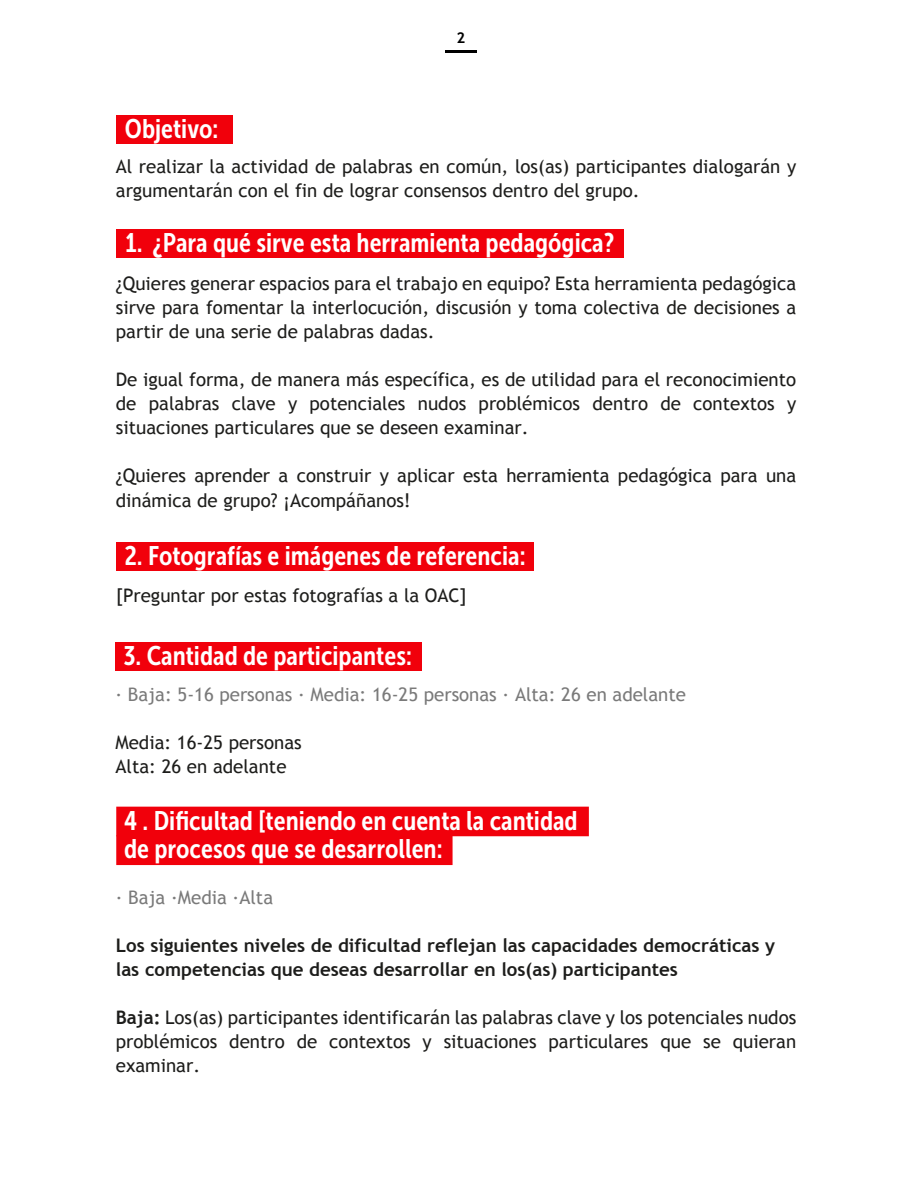
<style>
.page{position:relative;width:918px;height:1188px;background:#fff}
.page>*{position:absolute;margin:0;border:0;box-sizing:border-box;transform-origin:0 0}
.t1{font:26.7px/28.5px "Museo Sans Condensed 700";color:#fff}
.t2{font:18.75px/24px "Trebuchet MS";color:#1d1d1b}
.t3{font:700 18.75px/24px "Trebuchet MS";color:#1d1d1b}
.t4{font:18.75px "Trebuchet MS";color:#7a7a7a}
.t5{font:700 15px "Trebuchet MS";color:#000}
.s1{font-weight:700}
</style>
<div class="page">
<div style="left:116px;top:115px;width:116px;height:29px;background:#f1000b"></div>
<div style="left:116px;top:229px;width:508px;height:28px;background:#f1000b"></div>
<hr style="left:445px;top:50px;width:31px;height:2px;background:#000">
<div style="left:116px;top:542px;width:418px;height:28px;background:#f1000b"></div>
<div style="left:116px;top:642px;width:306px;height:29px;background:#f1000b"></div>
<svg style="left:116px;top:807px;width:473px;height:58px;background:#f3242e"></svg>
<p class="t5" style="left:456px;top:28px;width:10px">2</p>
<h1 class="t1" style="left:125px;top:114px;width:95px">Objetivo:</h1>
<p class="t2" style="left:116px;top:155px;width:682px">Al realizar la actividad de palabras en común, los(as) participantes dialogarán y argumentarán con el fin de lograr consensos dentro del grupo.</p>
<h1 class="t1" style="left:125px;top:228px;width:490px">1. ¿Para qué sirve esta herramienta pedagógica?</h1>
<p class="t2" style="left:116px;top:272px;width:682px;text-align:justify">¿Quieres generar espacios para el trabajo en equipo? Esta herramienta pedagógica sirve para fomentar la interlocución, discusión y toma colectiva de decisiones a partir de una serie de palabras dadas.</p>
<p class="t2" style="left:116px;top:368px;width:682px;text-align:justify">De igual forma, de manera más específica, es de utilidad para el reconocimiento de palabras clave y potenciales nudos problémicos dentro de contextos y situaciones particulares que se deseen examinar.</p>
<p class="t2" style="left:116px;top:464px;width:682px">¿Quieres aprender a construir y aplicar esta herramienta pedagógica para una dinámica de grupo? ¡Acompáñanos!</p>
<h1 class="t1" style="left:124px;top:542px;width:403px">2. Fotografías e imágenes de referencia:</h1>
<p class="t2" style="left:116px;top:583px;width:352px">[Preguntar por estas fotografías a la OAC]</p>
<h1 class="t1" style="left:123px;top:642px;width:290px">3. Cantidad de participantes:</h1>
<p class="t4" style="left:116px;top:683px;width:572px">· Baja: 5-16 personas · Media: 16-25 personas · Alta: 26 en adelante</p>
<p class="t2" style="left:116px;top:730px;width:188px">Media: 16-25 personas<br>Alta: 26 en adelante</p>
<h1 class="t1" style="left:124px;top:806px;width:455px">4 . Dificultad [teniendo en cuenta la cantidad de procesos que se desarrollen:</h1>
<p class="t4" style="left:116px;top:886px;width:159px">· Baja ·Media ·Alta</p>
<p class="t3" style="left:116px;top:933px;width:661px">Los siguientes niveles de dificultad reflejan las capacidades democráticas y las competencias que deseas desarrollar en los(as) participantes</p>
<p class="t2" style="left:116px;top:1005px;width:682px;text-align:justify"><span class="s1">Baja:</span> Los(as) participantes identificarán las palabras clave y los potenciales nudos problémicos dentro de contextos y situaciones particulares que se quieran examinar.</p>
</div>
